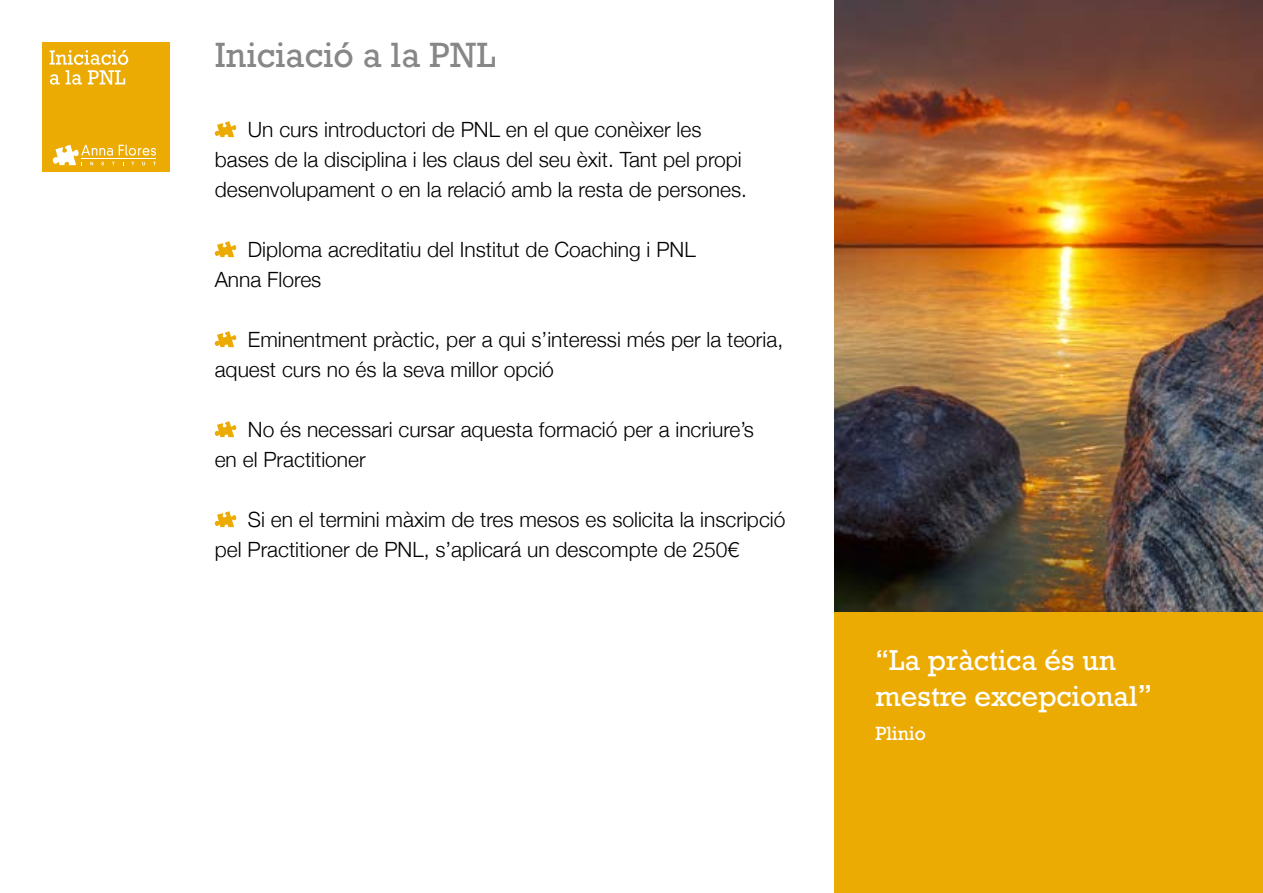
<style>
.page{position:relative;width:1263px;height:893px;background:#fff}
.page>*{position:absolute;margin:0;border:0;box-sizing:border-box;transform-origin:0 0}
.t1{font:33px "Rockwell";color:#878787}
.t2{font:27px/36px "Rockwell";color:#fff}
.t3{font:300 21px/30px "Helvetica Neue";color:#000}
.t4{font:18px "Rockwell";color:#fff}
.s1{font-size:28.5px}
</style>
<div class="page">
<svg style="left:214px;top:121px;width:23px;height:16px"></svg>
<svg style="left:214px;top:241px;width:23px;height:16px"></svg>
<svg style="left:214px;top:331px;width:23px;height:16px"></svg>
<svg style="left:214px;top:421px;width:23px;height:16px"></svg>
<svg style="left:214px;top:511px;width:23px;height:16px"></svg>
<img style="left:834px;top:0;width:429px;height:612px">
<div style="left:834px;top:612px;width:429px;height:281px;background:#ecab03"></div>
<div style="left:43px;top:43px;width:127px;height:129px;background:#ecab03"></div>
<svg style="left:50px;top:50px;width:78px;height:35px"></svg>
<svg style="left:52px;top:145px;width:104px;height:20px"></svg>
<hr style="left:81px;top:158px;width:75px;height:1px;background:#fff">
<h1 class="t1" style="left:215px;top:35px;width:283px">Iniciació a la PNL</h1>
<p class="t3" style="left:215px;top:113px;width:534px;text-align:center">Un curs introductori de PNL en el que conèixer les<br>bases de la disciplina i les claus del seu èxit. Tant pel propi desenvolupament o en la relació amb la resta de persones.</p>
<p class="t3" style="left:215px;top:233px;width:482px;text-indent:33px">Diploma acreditatiu del Institut de Coaching i PNL<br>Anna Flores</p>
<p class="t3" style="left:215px;top:323px;width:570px;text-indent:33px">Eminentment pràctic, per a qui s’interessi més per la teoria, aquest curs no és la seva millor opció</p>
<p class="t3" style="left:215px;top:413px;width:541px;text-indent:33px">No és necessari cursar aquesta formació per a incriure’s en el Practitioner</p>
<p class="t3" style="left:215px;top:503px;width:572px;text-indent:33px">Si en el termini màxim de tres mesos es solicita la inscripció pel Practitioner de PNL, s’aplicará un descompte de 250€</p>
<p class="t2" style="left:875px;top:643px;width:278px">“La pràctica és un mestre excepcional<span class="s1">”</span></p>
<p class="t4" style="left:875px;top:723px;width:52px">Plinio</p>
</div>
